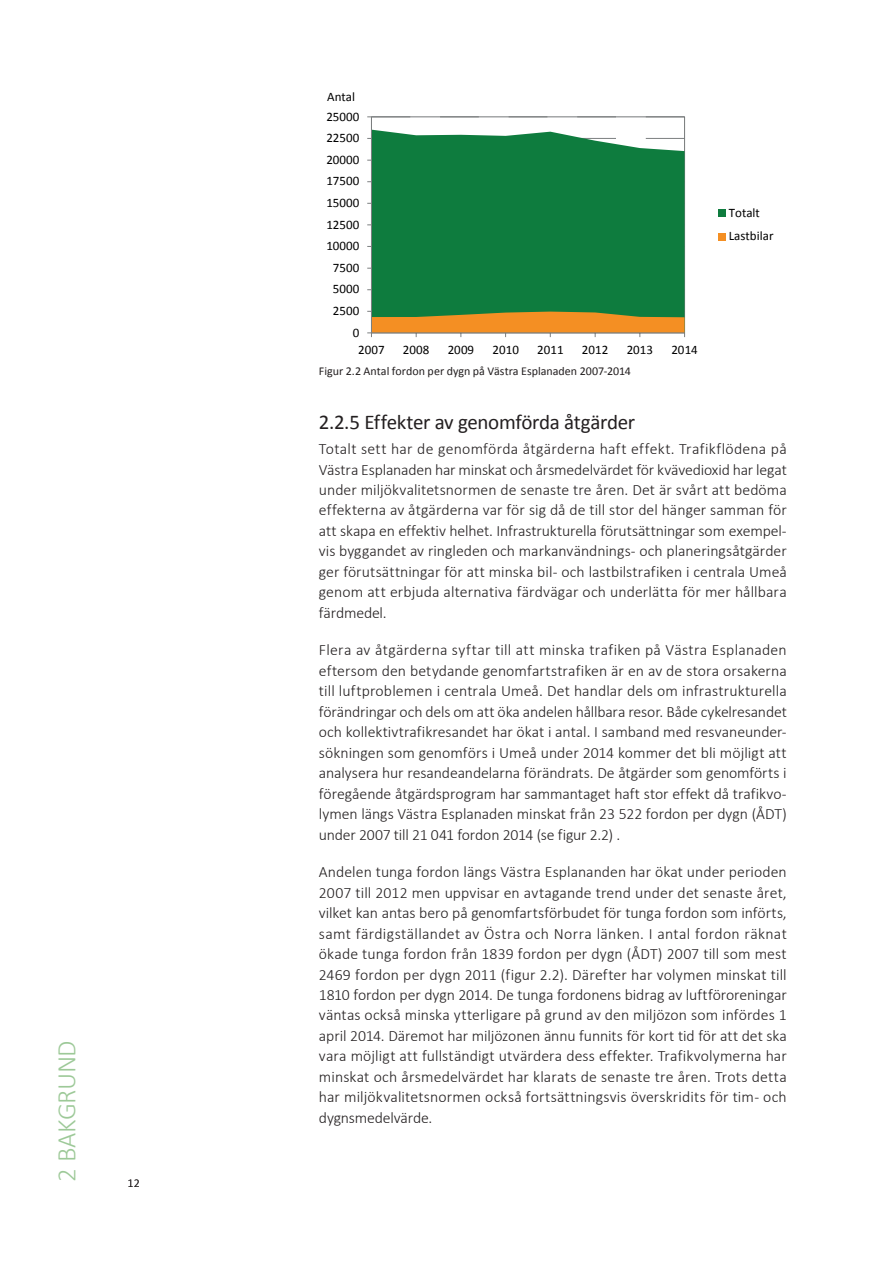
<style>
.page{position:relative;width:893px;height:1263px;background:#fff}
.page>*{position:absolute;margin:0;border:0;box-sizing:border-box;transform-origin:0 0}
.t1{font:300 27px "Calibri";letter-spacing:-.015em;color:#9dc998}
.t2{font:21px "Calibri";letter-spacing:-.02em;color:#231f20}
.t3{font:300 15.75px/20.4px "Calibri";color:#231f20;text-align:justify}
.t4{font:12.9px/23.5px "Calibri";color:#000001}
.t5{font:12px "Calibri";color:#231f20}
.t6{font:300 12px "Calibri";color:#231f20}
</style>
<div class="page">
<div style="left:372px;top:130px;width:312px;height:181px;background:#0e7c3e"></div>
<hr style="left:371px;top:117px;width:1px;height:216px;background:#7c7f80">
<svg style="left:367px;top:289px;width:318px;height:1px"></svg>
<svg style="left:367px;top:268px;width:318px;height:1px"></svg>
<svg style="left:367px;top:246px;width:318px;height:1px"></svg>
<svg style="left:367px;top:224px;width:318px;height:1px"></svg>
<svg style="left:367px;top:203px;width:318px;height:1px"></svg>
<svg style="left:367px;top:181px;width:318px;height:1px"></svg>
<svg style="left:367px;top:160px;width:318px;height:1px"></svg>
<svg style="left:367px;top:138px;width:318px;height:1px"></svg>
<svg style="left:367px;top:116px;width:318px;height:1px"></svg>
<svg style="left:367px;top:311px;width:318px;height:26px;background:#ce9a49"></svg>
<div style="left:719px;top:210px;width:7px;height:7px;background:#0e7c3e"></div>
<div style="left:719px;top:233px;width:7px;height:7px;background:#f48f23"></div>
<h1 class="t1" style="left:50px;top:1182px;width:144px;rotate:-90deg">2 BAKGRUND</h1>
<p class="t6" style="left:128px;top:1175px;width:14px">12</p>
<p class="t4" style="left:327px;top:85px;width:29px">Antal</p>
<p class="t4" style="left:326px;top:105px;width:35px">25000</p>
<p class="t4" style="left:326px;top:126px;width:35px">22500</p>
<p class="t4" style="left:326px;top:148px;width:35px">20000</p>
<p class="t4" style="left:326px;top:169px;width:35px">17500</p>
<p class="t4" style="left:326px;top:191px;width:35px">15000</p>
<p class="t4" style="left:326px;top:213px;width:35px">12500</p>
<p class="t4" style="left:326px;top:234px;width:35px">10000</p>
<p class="t4" style="left:333px;top:256px;width:28px">7500</p>
<p class="t4" style="left:333px;top:277px;width:28px">5000</p>
<p class="t4" style="left:333px;top:299px;width:28px">2500</p>
<p class="t4" style="left:353px;top:321px;width:8px">0</p>
<p class="t4" style="left:358px;top:338px;width:28px">2007</p>
<p class="t4" style="left:403px;top:338px;width:28px">2008</p>
<p class="t4" style="left:448px;top:338px;width:28px">2009</p>
<p class="t4" style="left:492px;top:338px;width:28px">2010</p>
<p class="t4" style="left:537px;top:338px;width:28px">2011</p>
<p class="t4" style="left:582px;top:338px;width:28px">2012</p>
<p class="t4" style="left:627px;top:338px;width:28px">2013</p>
<p class="t4" style="left:671px;top:338px;width:28px">2014</p>
<p class="t5" style="left:319px;top:363px;width:314px">Figur 2.2 Antal fordon per dygn på Västra Esplanaden 2007-2014</p>
<p class="t4" style="left:729px;top:201px;width:46px">Totalt<br>Lastbilar</p>
<h2 class="t2" style="left:319px;top:409px;width:318px">2.2.5 Effekter av genomförda åtgärder</h2>
<p class="t3" style="left:319px;top:438px;width:469px">Totalt sett har de genomförda åtgärderna haft effekt. Trafikflödena på Västra Esplanaden har minskat och årsmedelvärdet för kvävedioxid har legat under miljökvalitetsnormen de senaste tre åren. Det är svårt att bedöma effekterna av åtgärderna var för sig då de till stor del hänger samman för att skapa en effektiv helhet. Infrastrukturella förutsättningar som exempel&shy;vis byggandet av ringleden och markanvändnings- och planeringsåtgärder ger förutsättningar för att minska bil- och lastbilstrafiken i centrala Umeå genom att erbjuda alternativa färdvägar och underlätta för mer hållbara färdmedel.</p>
<p class="t3" style="left:319px;top:640px;width:469px">Flera av åtgärderna syftar till att minska trafiken på Västra Esplanaden eftersom den betydande genomfartstrafiken är en av de stora orsakerna till luftproblemen i centrala Umeå. Det handlar dels om infrastrukturella förändringar och dels om att öka andelen hållbara resor. Både cykelresandet och kollektivtrafikresandet har ökat i antal. I samband med resvaneunder&shy;sökningen som genomförs i Umeå under 2014 kommer det bli möjligt att analysera hur resandeandelarna förändrats. De åtgärder som genomförts i föregående åtgärdsprogram har sammantaget haft stor effekt då trafikvo&shy;lymen längs Västra Esplanaden minskat från 23 522 fordon per dygn (ÅDT) under 2007 till 21 041 fordon 2014 (se figur 2.2) .</p>
<p class="t3" style="left:319px;top:861px;width:469px">Andelen tunga fordon längs Västra Esplananden har ökat under perioden 2007 till 2012 men uppvisar en avtagande trend under det senaste året, vilket kan antas bero på genomfartsförbudet för tunga fordon som införts, samt färdigställandet av Östra och Norra länken. I antal fordon räknat ökade tunga fordon från 1839 fordon per dygn (ÅDT) 2007 till som mest 2469 fordon per dygn 2011 (figur 2.2). Därefter har volymen minskat till 1810 fordon per dygn 2014. De tunga fordonens bidrag av luftföroreningar väntas också minska ytterligare på grund av den miljözon som infördes 1 april 2014. Däremot har miljözonen ännu funnits för kort tid för att det ska vara möjligt att fullständigt utvärdera dess effekter. Trafikvolymerna har minskat och årsmedelvärdet har klarats de senaste tre åren. Trots detta har miljökvalitetsnormen också fortsättningsvis överskridits för tim- och dygnsmedelvärde.</p>
</div>
